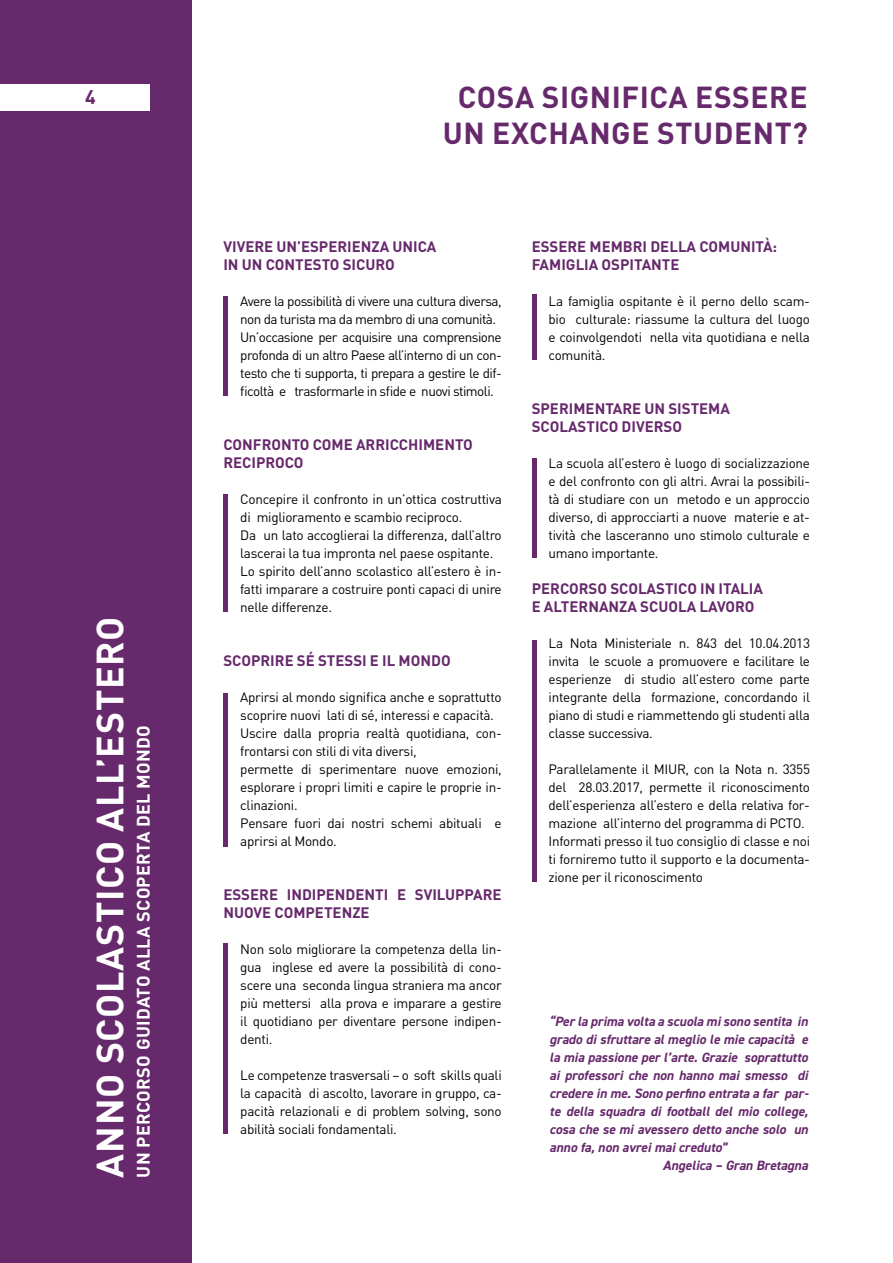
<style>
.page{position:relative;width:893px;height:1263px;background:#fff}
.page>*{position:absolute;margin:0;border:0;box-sizing:border-box;transform-origin:0 0}
.t1{font:700 37.5px "DIN Pro";letter-spacing:.02em;color:#fff}
.t2{font:700 30px/36px "DIN Pro";letter-spacing:.02em;color:#66296b;text-align:center}
.t3{font:700 19.5px "DIN Pro";color:#66296b}
.t4{font:700 18px "DIN Pro";letter-spacing:.02em;color:#fff}
.t5{font:700 15px/18px "DIN Pro";color:#66296b}
.t6{font:13.5px/18px "DIN Pro";letter-spacing:-.02em;color:#000;text-align:justify}
.t7{font:italic 700 13.5px "DIN2014";color:#66296b}
.t8{font:13.5px/18px "DIN Pro";letter-spacing:-.04em;color:#000}
</style>
<div class="page">
<hr style="left:223px;top:296px;width:4px;height:100px;background:#66296b">
<hr style="left:223px;top:495px;width:4px;height:117px;background:#66296b">
<hr style="left:223px;top:693px;width:4px;height:153px;background:#66296b">
<hr style="left:532px;top:640px;width:4px;height:242px;background:#66296b">
<hr style="left:532px;top:294px;width:4px;height:66px;background:#66296b">
<hr style="left:532px;top:458px;width:4px;height:100px;background:#66296b">
<hr style="left:223px;top:943px;width:4px;height:191px;background:#66296b">
<div style="left:0;top:0;width:191px;height:1263px;background:#66296b"></div>
<div style="left:0;top:84px;width:149px;height:26px;background:#fff"></div>
<h3 class="t3" style="left:85px;top:81px;width:12px">4</h3>
<h2 class="t2" style="left:443px;top:76px;width:367px">COSA SIGNIFICA ESSERE<br>UN EXCHANGE STUDENT?</h2>
<h1 class="t1" style="left:79px;top:1177px;width:562px;rotate:-90deg">ANNO SCOLASTICO ALL’ESTERO</h1>
<h3 class="t4" style="left:128px;top:1178px;width:454px;rotate:-90deg">UN PERCORSO GUIDATO ALLA SCOPERTA DEL MONDO</h3>
<p class="t5" style="left:223px;top:236px;width:215px">VIVERE UN’ESPERIENZA UNICA<br>IN UN CONTESTO SICURO</p>
<p class="t8" style="left:240px;top:292px;width:263px">Avere la possibilità di vivere una cultura diversa, non da turista ma da membro di una comunità.<br>Un’occasione per acquisire una comprensione profonda di un altro Paese all’interno di un con&shy;testo che ti supporta, ti prepara a gestire le dif&shy;ficoltà e trasformarle in sfide e nuovi stimoli.</p>
<p class="t5" style="left:223px;top:434px;width:251px">CONFRONTO COME ARRICCHIMENTO<br>RECIPROCO</p>
<p class="t6" style="left:240px;top:490px;width:263px;text-align:left">Concepire il confronto in un’ottica costruttiva di miglioramento e scambio reciproco.<br>Da un lato accoglierai la differenza, dall’altro lascerai la tua impronta nel paese ospitante.<br>Lo spirito dell’anno scolastico all’estero è in&shy;fatti imparare a costruire ponti capaci di unire nelle differenze.</p>
<p class="t5" style="left:223px;top:650px;width:229px">SCOPRIRE SÉ STESSI E IL MONDO</p>
<p class="t6" style="left:240px;top:688px;width:263px;text-align:left">Aprirsi al mondo significa anche e soprattutto scoprire nuovi lati di sé, interessi e capacità.<br>Uscire dalla propria realtà quotidiana, con&shy;frontarsi con stili di vita diversi,<br>permette di sperimentare nuove emozioni, esplorare i propri limiti e capire le proprie in&shy;clinazioni.<br>Pensare fuori dai nostri schemi abituali e aprirsi al Mondo.</p>
<p class="t5" style="left:223px;top:884px;width:280px">ESSERE INDIPENDENTI E SVILUPPARE<br>NUOVE COMPETENZE</p>
<p class="t6" style="left:240px;top:940px;width:263px">Non solo migliorare la competenza della lin&shy;gua inglese ed avere la possibilità di cono&shy;scere una seconda lingua straniera ma ancor più mettersi alla prova e imparare a gestire il quotidiano per diventare persone indipen&shy;denti.</p>
<p class="t6" style="left:240px;top:1066px;width:263px">Le competenze trasversali – o soft skills quali la capacità di ascolto, lavorare in gruppo, ca&shy;pacità relazionali e di problem solving, sono abilità sociali fondamentali.</p>
<p class="t5" style="left:532px;top:236px;width:247px">ESSERE MEMBRI DELLA COMUNITÀ:<br>FAMIGLIA OSPITANTE</p>
<p class="t6" style="left:549px;top:292px;width:263px">La famiglia ospitante è il perno dello scam&shy;bio culturale: riassume la cultura del luogo e coinvolgendoti nella vita quotidiana e nella comunità.</p>
<p class="t5" style="left:532px;top:398px;width:200px">SPERIMENTARE UN SISTEMA<br>SCOLASTICO DIVERSO</p>
<p class="t6" style="left:549px;top:454px;width:263px">La scuola all’estero è luogo di socializzazione e del confronto con gli altri. Avrai la possibili&shy;tà di studiare con un metodo e un approccio diverso, di approcciarti a nuove materie e at&shy;tività che lasceranno uno stimolo culturale e umano importante.</p>
<p class="t5" style="left:532px;top:578px;width:233px">PERCORSO SCOLASTICO IN ITALIA<br>E ALTERNANZA SCUOLA LAVORO</p>
<p class="t6" style="left:549px;top:634px;width:263px">La Nota Ministeriale n. 843 del 10.04.2013 invita le scuole a promuovere e facilitare le esperienze di studio all’estero come parte integrante della formazione, concordando il piano di studi e riammettendo gli studenti alla classe successiva.</p>
<p class="t6" style="left:549px;top:760px;width:263px;text-align:left">Parallelamente il MIUR, con la Nota n. 3355 del 28.03.2017, permette il riconoscimento dell’esperienza all’estero e della relativa for&shy;mazione all’interno del programma di PCTO.<br>Informati presso il tuo consiglio di classe e noi ti forniremo tutto il supporto e la documenta&shy;zione per il riconoscimento</p>
<p class="t7" style="left:550px;top:1012px;width:260px">“Per la prima volta a scuola mi sono sentita in</p>
<p class="t7" style="left:550px;top:1030px;width:260px">grado di sfruttare al meglio le mie capacità e</p>
<p class="t7" style="left:550px;top:1048px;width:260px">la mia passione per l’arte. Grazie soprattutto</p>
<p class="t7" style="left:550px;top:1066px;width:260px">ai professori che non hanno mai smesso di</p>
<p class="t7" style="left:550px;top:1084px;width:260px">credere in me. Sono perfino entrata a far par-</p>
<p class="t7" style="left:550px;top:1102px;width:260px">te della squadra di football del mio college,</p>
<p class="t7" style="left:550px;top:1120px;width:260px">cosa che se mi avessero detto anche solo un</p>
<p class="t7" style="left:550px;top:1138px;width:179px">anno fa, non avrei mai creduto”</p>
<p class="t7" style="left:663px;top:1156px;width:146px">Angelica – Gran Bretagna</p>
</div>
